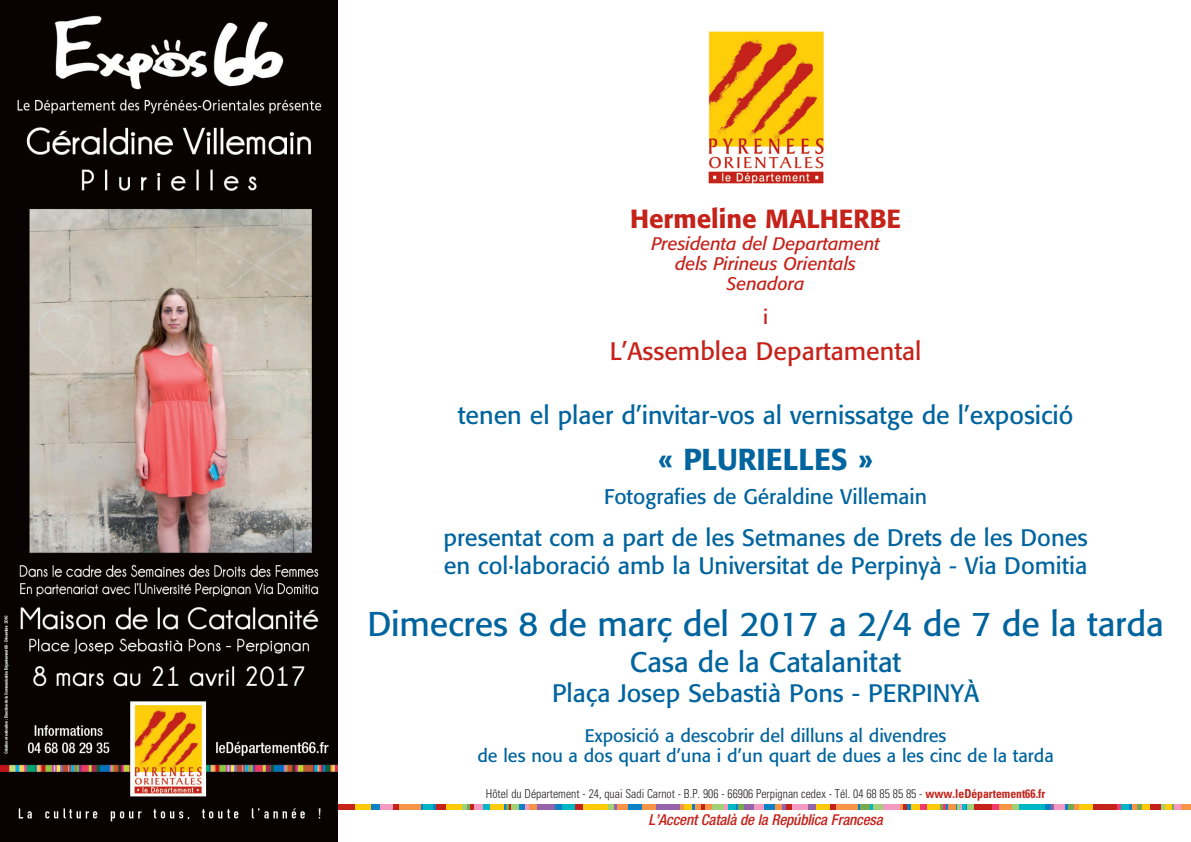
<style>
.page{position:relative;width:1191px;height:842px;background:#fff}
.page>*{position:absolute;margin:0;border:0;box-sizing:border-box;transform-origin:0 0}
.t1{font:34px "Formata";letter-spacing:-.005em;color:#00649e}
.t2{font:500 30px "Formata";color:#00649e}
.t3{font:28px "Formata";color:#00649e}
.t4{font:500 26px "Formata";color:#c5221a}
.t5{font:25px "Formata";color:#00649e}
.t6{font:25px "Formata";color:#c5221a}
.t7{font:23.6px/28px "Formata";color:#00649e}
.t8{font:21px "Formata";color:#00649e}
.t9{font:20px "Formata";color:#c5221a}
.t10{font:18px/20px "Formata";color:#00649e;text-align:center}
.t11{font:italic 18px/20px "Formata";color:#c5221a;text-align:center}
.t12{font:italic 500 condensed 15px "Helvetica Neue LT Std";letter-spacing:-.01em;color:#c5221a}
.t13{font:300 condensed 12.2px "Univers";color:#231f20;scale:.95 1}
.s1{font-weight:700;color:#c5221a}
</style>
<div class="page">
<div style="left:323px;top:804px;width:32px;height:6px;background:#c5221a"></div>
<div style="left:355px;top:804px;width:16px;height:6px;background:#feca0a"></div>
<div style="left:371px;top:804px;width:9px;height:6px;background:#0c81c5"></div>
<div style="left:380px;top:804px;width:13px;height:6px;background:#f499c2"></div>
<svg style="left:393px;top:804px;width:6px;height:6px"></svg>
<div style="left:399px;top:804px;width:22px;height:6px;background:#f79447"></div>
<svg style="left:421px;top:804px;width:3px;height:6px"></svg>
<div style="left:424px;top:804px;width:9px;height:6px;background:#00b7c5"></div>
<svg style="left:433px;top:804px;width:3px;height:6px"></svg>
<div style="left:436px;top:804px;width:10px;height:6px;background:#c5221a"></div>
<div style="left:446px;top:804px;width:17px;height:6px;background:#feca0a"></div>
<svg style="left:463px;top:804px;width:11px;height:6px"></svg>
<div style="left:474px;top:804px;width:9px;height:6px;background:#f499c2"></div>
<div style="left:483px;top:804px;width:7px;height:6px;background:#00b7c5"></div>
<div style="left:490px;top:804px;width:14px;height:6px;background:#feca0a"></div>
<svg style="left:504px;top:804px;width:7px;height:6px"></svg>
<div style="left:511px;top:804px;width:8px;height:6px;background:#a1d076"></div>
<svg style="left:519px;top:804px;width:18px;height:6px"></svg>
<div style="left:537px;top:804px;width:18px;height:6px;background:#9563aa"></div>
<div style="left:555px;top:804px;width:7px;height:6px;background:#0c81c5"></div>
<div style="left:562px;top:804px;width:13px;height:6px;background:#00b7c5"></div>
<div style="left:575px;top:804px;width:8px;height:6px;background:#c5221a"></div>
<div style="left:583px;top:804px;width:25px;height:6px;background:#feca0a"></div>
<svg style="left:608px;top:804px;width:9px;height:6px"></svg>
<div style="left:617px;top:804px;width:11px;height:6px;background:#f79447"></div>
<svg style="left:628px;top:804px;width:14px;height:6px"></svg>
<div style="left:642px;top:804px;width:14px;height:6px;background:#f79447"></div>
<div style="left:656px;top:804px;width:24px;height:6px;background:#9563aa"></div>
<svg style="left:680px;top:804px;width:4px;height:6px"></svg>
<div style="left:684px;top:804px;width:8px;height:6px;background:#feca0a"></div>
<svg style="left:692px;top:804px;width:12px;height:6px"></svg>
<div style="left:704px;top:804px;width:8px;height:6px;background:#f79447"></div>
<div style="left:712px;top:804px;width:12px;height:6px;background:#a1d076"></div>
<svg style="left:724px;top:804px;width:4px;height:6px"></svg>
<div style="left:728px;top:804px;width:8px;height:6px;background:#00b7c5"></div>
<svg style="left:736px;top:804px;width:2px;height:6px"></svg>
<div style="left:738px;top:804px;width:7px;height:6px;background:#76aa50"></div>
<div style="left:744px;top:804px;width:13px;height:6px;background:#9563aa"></div>
<div style="left:754px;top:804px;width:13px;height:6px;background:#f499c2"></div>
<div style="left:764px;top:804px;width:11px;height:6px;background:#0c81c5"></div>
<div style="left:775px;top:804px;width:8px;height:6px;background:#f79447"></div>
<svg style="left:782px;top:804px;width:10px;height:6px"></svg>
<div style="left:792px;top:804px;width:16px;height:6px;background:#f499c2"></div>
<div style="left:808px;top:804px;width:9px;height:6px;background:#9563aa"></div>
<div style="left:817px;top:804px;width:13px;height:6px;background:#feca0a"></div>
<svg style="left:830px;top:804px;width:6px;height:6px"></svg>
<div style="left:836px;top:804px;width:21px;height:6px;background:#f79447"></div>
<svg style="left:857px;top:804px;width:3px;height:6px"></svg>
<div style="left:860px;top:804px;width:10px;height:6px;background:#76aa50"></div>
<svg style="left:870px;top:804px;width:3px;height:6px"></svg>
<div style="left:873px;top:804px;width:10px;height:6px;background:#a1d076"></div>
<div style="left:883px;top:804px;width:16px;height:6px;background:#f499c2"></div>
<svg style="left:899px;top:804px;width:12px;height:6px"></svg>
<div style="left:911px;top:804px;width:9px;height:6px;background:#feca0a"></div>
<div style="left:920px;top:804px;width:7px;height:6px;background:#ef3b70"></div>
<div style="left:927px;top:804px;width:14px;height:6px;background:#feca0a"></div>
<svg style="left:940px;top:804px;width:8px;height:6px"></svg>
<div style="left:948px;top:804px;width:8px;height:6px;background:#f79447"></div>
<svg style="left:956px;top:804px;width:11px;height:6px"></svg>
<div style="left:967px;top:804px;width:7px;height:6px;background:#a1d076"></div>
<div style="left:973px;top:804px;width:19px;height:6px;background:#c5221a"></div>
<div style="left:992px;top:804px;width:7px;height:6px;background:#ef3b70"></div>
<div style="left:999px;top:804px;width:13px;height:6px;background:#f79447"></div>
<div style="left:1012px;top:804px;width:7px;height:6px;background:#a1d076"></div>
<div style="left:1019px;top:804px;width:26px;height:6px;background:#00b7c5"></div>
<svg style="left:1045px;top:804px;width:9px;height:6px"></svg>
<div style="left:1054px;top:804px;width:11px;height:6px;background:#f499c2"></div>
<svg style="left:1065px;top:804px;width:14px;height:6px"></svg>
<div style="left:1079px;top:804px;width:14px;height:6px;background:#feca0a"></div>
<div style="left:1093px;top:804px;width:24px;height:6px;background:#c5221a"></div>
<svg style="left:1117px;top:804px;width:4px;height:6px"></svg>
<div style="left:1121px;top:804px;width:8px;height:6px;background:#00b7c5"></div>
<svg style="left:1129px;top:804px;width:12px;height:6px"></svg>
<div style="left:1141px;top:804px;width:8px;height:6px;background:#feca0a"></div>
<div style="left:1149px;top:804px;width:12px;height:6px;background:#c5221a"></div>
<svg style="left:1161px;top:804px;width:3px;height:6px"></svg>
<div style="left:1164px;top:804px;width:9px;height:6px;background:#feca0a"></div>
<svg style="left:1172px;top:804px;width:3px;height:6px"></svg>
<div style="left:1175px;top:804px;width:7px;height:6px;background:#f499c2"></div>
<div style="left:1181px;top:804px;width:10px;height:6px;background:#f79447"></div>
<img style="left:0;top:0;width:337px;height:842px">
<img style="left:708px;top:31px;width:116px;height:153px">
<h3 class="t4" style="left:630px;top:203px;width:273px">Hermeline MALHERBE</h3>
<h3 class="t11" style="left:651px;top:234px;width:230px">Presidenta del Departament dels Pirineus Orientals<br>Senadora</h3>
<h3 class="t9" style="left:763px;top:305px;width:6px">i</h3>
<h3 class="t6" style="left:610px;top:336px;width:313px">L’Assemblea Departamental</h3>
<h3 class="t5" style="left:458px;top:400px;width:617px">tenen el plaer d’invitar-vos al vernissatge de l’exposició</h3>
<h2 class="t2" style="left:658px;top:441px;width:216px">« PLURIELLES »</h2>
<h3 class="t8" style="left:604px;top:484px;width:324px">Fotografies de Géraldine Villemain</h3>
<h3 class="t7" style="left:443px;top:524px;width:646px">presentat com a part de les Setmanes de Drets de les Dones en col·laboració amb la Universitat de Perpinyà - Via Domitia</h3>
<h1 class="t1" style="left:367px;top:604px;width:798px">Dimecres 8 de març del 2017 a 2/4 de 7 de la tarda</h1>
<h3 class="t3" style="left:630px;top:645px;width:273px">Casa de la Catalanitat</h3>
<h3 class="t5" style="left:552px;top:678px;width:429px">Plaça Josep Sebastià Pons - PERPINYÀ</h3>
<h3 class="t10" style="left:477px;top:726px;width:578px">Exposició a descobrir del dilluns al divendres<br>de les nou a dos quart d’una i d’un quart de dues a les cinc de la tarda</h3>
<p class="t13" style="left:486px;top:786px;width:590px">Hôtel du Département - 24, quai Sadi Carnot - B.P. 906 - 66906 Perpignan cedex - Tél. 04 68 85 85 85 - <span class="s1">www.leDépartement66.fr</span></p>
<p class="t12" style="left:648px;top:811px;width:236px">L’Accent Català de la República Francesa</p>
</div>
